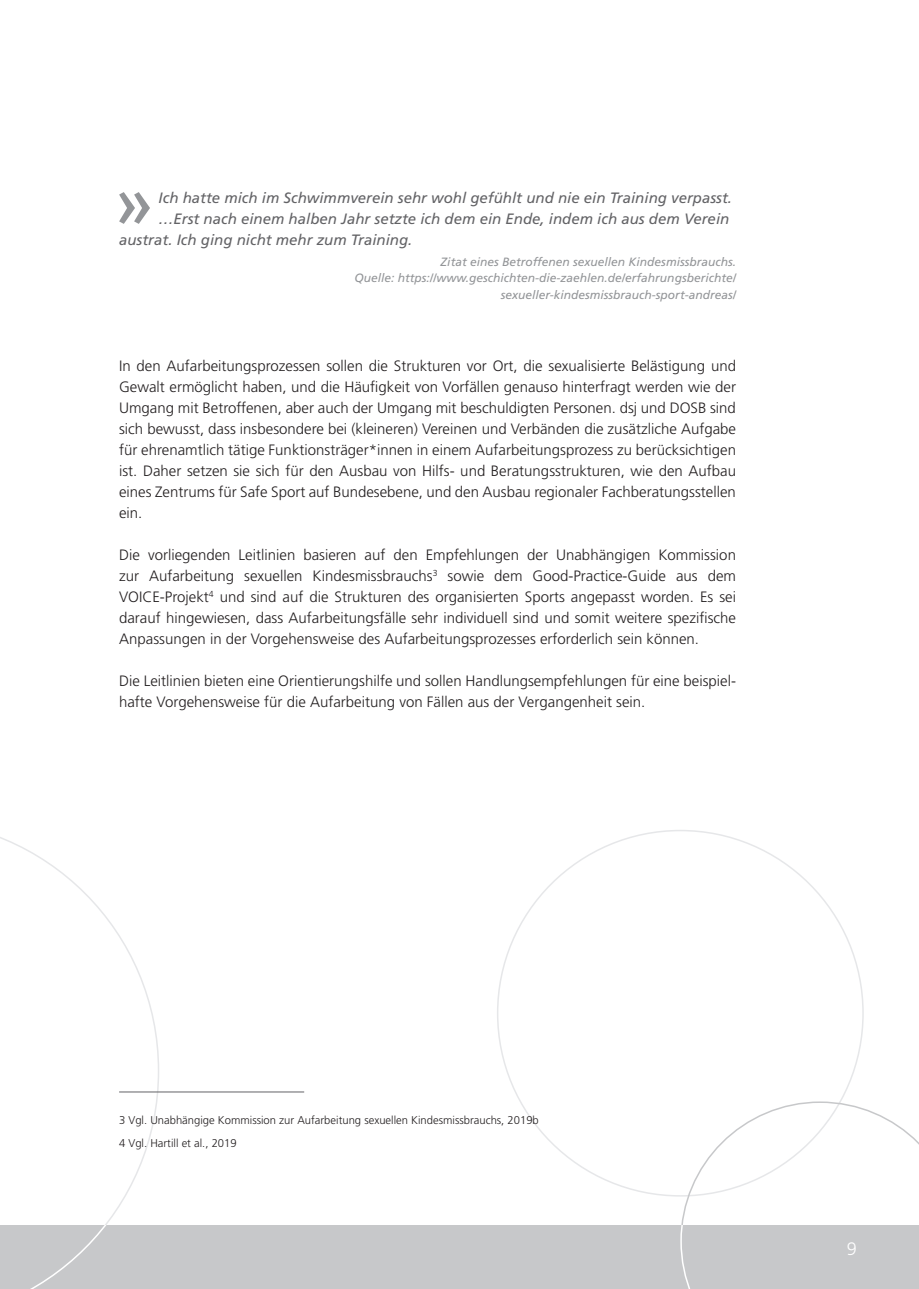
<style>
.page{position:relative;width:919px;height:1289px;background:#fff}
.page>*{position:absolute;margin:0;border:0;box-sizing:border-box;transform-origin:0 0}
.t1{font:300 18px "Frutiger";color:#fff}
.t2{font:300 15px/21px "Frutiger";color:#231f20;text-align:justify}
.t3{font:italic 15px "Frutiger";color:#636366}
.t4{font:italic 12px/16.5px "Frutiger";color:#939598;text-align:right}
.t5{font:300 11.25px/23.2px "Frutiger";color:#231f20}
</style>
<div class="page">
<svg style="left:0;top:837px;width:159px;height:388px"></svg>
<div style="left:0;top:1225px;width:918px;height:63px;background:#c7c8ca"></div>
<svg style="left:32px;top:1225px;width:74px;height:63px"></svg>
<svg style="left:680px;top:1101px;width:238px;height:187px"></svg>
<svg style="left:119px;top:192px;width:31px;height:32px"></svg>
<hr style="left:119px;top:1091px;width:185px;height:1px;background:#636366">
<p class="t3" style="left:158px;top:189px;width:575px">Ich hatte mich im Schwimmverein sehr wohl gefühlt und nie ein Training verpasst.</p>
<p class="t3" style="left:158px;top:210px;width:572px">…Erst nach einem halben Jahr setzte ich dem ein Ende, indem ich aus dem Verein</p>
<p class="t3" style="left:119px;top:231px;width:295px">austrat. Ich ging nicht mehr zum Training.</p>
<p class="t4" style="left:354px;top:253px;width:383px">Zitat eines Betroffenen sexuellen Kindesmissbrauchs.<br>Quelle: https://www.geschichten-die-zaehlen.de/erfahrungsberichte/ sexueller-kindesmissbrauch-sport-andreas/</p>
<p class="t2" style="left:119px;top:355px;width:618px">In den Aufarbeitungsprozessen sollen die Strukturen vor Ort, die sexualisierte Belästigung und Gewalt ermöglicht haben, und die Häufigkeit von Vorfällen genauso hinterfragt werden wie der Umgang mit Betroffenen, aber auch der Umgang mit beschuldigten Personen. dsj und DOSB sind sich bewusst, dass insbesondere bei (kleineren) Vereinen und Verbänden die zusätzliche Aufgabe für ehrenamtlich tätige Funktionsträger*innen in einem Aufarbeitungsprozess zu berücksichtigen ist. Daher setzen sie sich für den Ausbau von Hilfs- und Beratungsstrukturen, wie den Aufbau eines Zentrums für Safe Sport auf Bundesebene, und den Ausbau regionaler Fachberatungsstellen ein.</p>
<p class="t2" style="left:119px;top:544px;width:618px">Die vorliegenden Leitlinien basieren auf den Empfehlungen der Unabhängigen Kommission zur Aufarbeitung sexuellen Kindesmissbrauchs<sup>3</sup> sowie dem Good-Practice-Guide aus dem VOICE-Projekt<sup>4</sup> und sind auf die Strukturen des organisierten Sports angepasst worden. Es sei darauf hingewiesen, dass Aufarbeitungsfälle sehr individuell sind und somit weitere spezifische Anpassungen in der Vorgehensweise des Aufarbeitungsprozesses erforderlich sein können.</p>
<p class="t2" style="left:119px;top:670px;width:618px">Die Leitlinien bieten eine Orientierungshilfe und sollen Handlungsempfehlungen für eine beispiel&shy;hafte Vorgehensweise für die Aufarbeitung von Fällen aus der Vergangenheit sein.</p>
<p class="t5" style="left:119px;top:1108px;width:421px">3 Vgl. Unabhängige Kommission zur Aufarbeitung sexuellen Kindesmissbrauchs, 2019b<br>4 Vgl. Hartill et al., 2019</p>
<p class="t1" style="left:846px;top:1238px;width:12px">9</p>
</div>
